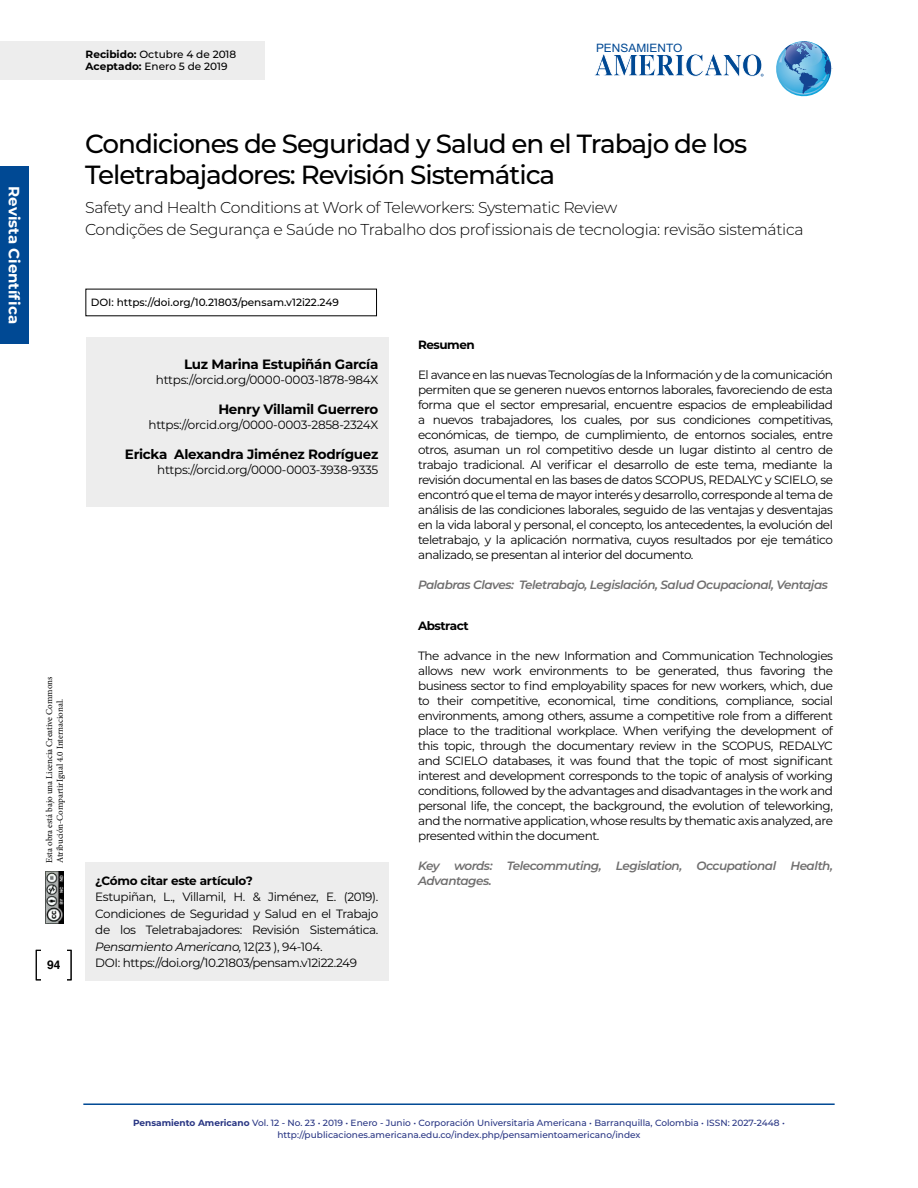
<style>
.page{position:relative;width:918px;height:1188px;background:#fff}
.page>*{position:absolute;margin:0;border:0;box-sizing:border-box;transform-origin:0 0}
.t1{font:500 26.25px/31.5px "Montserrat";letter-spacing:-.04em;color:#000}
.t2{font:300 15.75px/22.5px "Montserrat";letter-spacing:-.025em;color:#000}
.t3{font:700 15px "Montserrat";color:#fff}
.t4{font:700 13.5px "Montserrat";letter-spacing:-.02em;color:#000}
.t5{font:12px/15px "Montserrat";letter-spacing:-.03em;color:#000;text-align:justify}
.t6{font:italic 600 12px/15px "Montserrat";letter-spacing:-.04em;color:#706f6f}
.t7{font:700 12px "Montserrat";letter-spacing:-.025em;color:#000}
.t8{font:700 12px "Helvetica";color:#000}
.t9{font:11.55px "Arial";color:#004994}
.t10{font:500 10.5px/12.6px "Montserrat";color:#000}
.t11{font:500 9px/12px "Montserrat";color:#283583;text-align:center}
.t12{font:9px/10.8px "Minion Pro";color:#000}
.s1{font-weight:700}
.s2{font-style:italic}
</style>
<div class="page">
<div style="left:36px;top:950px;width:35px;height:30px;border:1px solid #000"></div>
<div style="left:41px;top:949px;width:25px;height:32px;background:#fff"></div>
<div style="left:0;top:167px;width:29px;height:177px;background:#004994"></div>
<svg style="left:776px;top:41px;width:57px;height:56px"></svg>
<svg style="left:595px;top:54px;width:169px;height:23px"></svg>
<img style="left:46px;top:871px;width:18px;height:53px">
<hr style="left:83px;top:1103px;width:752px;height:2px;background:#004994">
<div style="left:0;top:41px;width:265px;height:39px;background:#ededed"></div>
<div style="left:86px;top:338px;width:303px;height:169px;background:#ededed"></div>
<div style="left:85px;top:863px;width:304px;height:118px;background:#ededed"></div>
<p class="t3" style="left:25px;top:186px;width:139px;rotate:90deg">Revista Científica</p>
<p class="t10" style="left:86px;top:47px;width:152px"><span class="s1">Recibido:</span> Octubre 4 de 2018<br><span class="s1">Aceptado:</span> Enero 5 de 2019</p>
<p class="t9" style="left:596px;top:40px;width:88px">PENSAMIENTO</p>
<h1 class="t1" style="left:85px;top:127px;width:664px">Condiciones de Seguridad y Salud en el Trabajo de los<br>Teletrabajadores: Revisión Sistemática</h1>
<h2 class="t2" style="left:85px;top:196px;width:720px">Safety and Health Conditions at Work of Teleworkers: Systematic Review<br>Condições de Segurança e Saúde no Trabalho dos profissionais de tecnologia: revisão sistemática</h2>
<p class="t10" style="left:91px;top:295px;width:250px">DOI: https://doi.org/10.21803/pensam.v12i22.249</p>
<p class="t4" style="left:184px;top:354px;width:196px">Luz Marina Estupiñán García</p>
<p class="t5" style="left:156px;top:372px;width:224px">https://orcid.org/0000-0003-1878-984X</p>
<p class="t4" style="left:218px;top:399px;width:162px">Henry Villamil Guerrero</p>
<p class="t5" style="left:149px;top:417px;width:231px">https://orcid.org/0000-0003-2858-2324X</p>
<p class="t4" style="left:125px;top:444px;width:255px">Ericka Alexandra Jiménez Rodríguez</p>
<p class="t5" style="left:157px;top:462px;width:223px">https://orcid.org/0000-0003-3938-9335</p>
<p class="t12" style="left:44px;top:863px;width:188px;rotate:-90deg">Esta obra está bajo una Licencia Creative Commons<br>Atribución-CompartirIgual 4.0 Internacional.</p>
<p class="t8" style="left:47px;top:955px;width:15px">94</p>
<p class="t7" style="left:95px;top:872px;width:159px">¿Cómo citar este artículo?</p>
<p class="t5" style="left:95px;top:888px;width:285px;line-height:16.5px;text-align:left">Estupiñan, L., Villamil, H. &amp; Jiménez, E. (2019).<br>Condiciones de Seguridad y Salud en el Trabajo de los Teletrabajadores: Revisión Sistemática.<br><span class="s2">Pensamiento Americano,</span> 12(23 ), 94-104.<br>DOI: https://doi.org/10.21803/pensam.v12i22.249</p>
<p class="t7" style="left:418px;top:336px;width:58px">Resumen</p>
<p class="t5" style="left:418px;top:367px;width:416px">El avance en las nuevas Tecnologías de la Información y de la comunicación permiten que se generen nuevos entornos laborales, favoreciendo de esta forma que el sector empresarial, encuentre espacios de empleabilidad a nuevos trabajadores, los cuales, por sus condiciones competitivas, económicas, de tiempo, de cumplimiento, de entornos sociales, entre otros, asuman un rol competitivo desde un lugar distinto al centro de trabajo tradicional. Al verificar el desarrollo de este tema, mediante la revisión documental en las bases de datos SCOPUS, REDALYC y SCIELO, se encontró que el tema de mayor interés y desarrollo, corresponde al tema de análisis de las condiciones laborales, seguido de las ventajas y desventajas en la vida laboral y personal, el concepto, los antecedentes, la evolución del teletrabajo, y la aplicación normativa, cuyos resultados por eje temático analizado, se presentan al interior del documento.</p>
<p class="t6" style="left:418px;top:577px;width:411px">Palabras Claves: Teletrabajo, Legislación, Salud Ocupacional, Ventajas</p>
<p class="t7" style="left:418px;top:617px;width:52px">Abstract</p>
<p class="t5" style="left:418px;top:647px;width:416px">The advance in the new Information and Communication Technologies allows new work environments to be generated, thus favoring the business sector to find employability spaces for new workers, which, due to their competitive, economical, time conditions, compliance, social environments, among others, assume a competitive role from a different place to the traditional workplace. When verifying the development of this topic, through the documentary review in the SCOPUS, REDALYC and SCIELO databases, it was found that the topic of most significant interest and development corresponds to the topic of analysis of working conditions, followed by the advantages and disadvantages in the work and personal life, the concept, the background, the evolution of teleworking, and the normative application, whose results by thematic axis analyzed, are presented within the document.</p>
<p class="t6" style="left:418px;top:857px;width:416px">Key words: Telecommuting, Legislation, Occupational Health,<br>Advantages.</p>
<p class="t11" style="left:133px;top:1116px;width:653px"><span class="s1">Pensamiento Americano</span> Vol. 12 - No. 23 • 2019 • Enero - Junio • Corporación Universitaria Americana • Barranquilla, Colombia • ISSN: 2027-2448 • http://publicaciones.americana.edu.co/index.php/pensamientoamericano/index</p>
</div>
